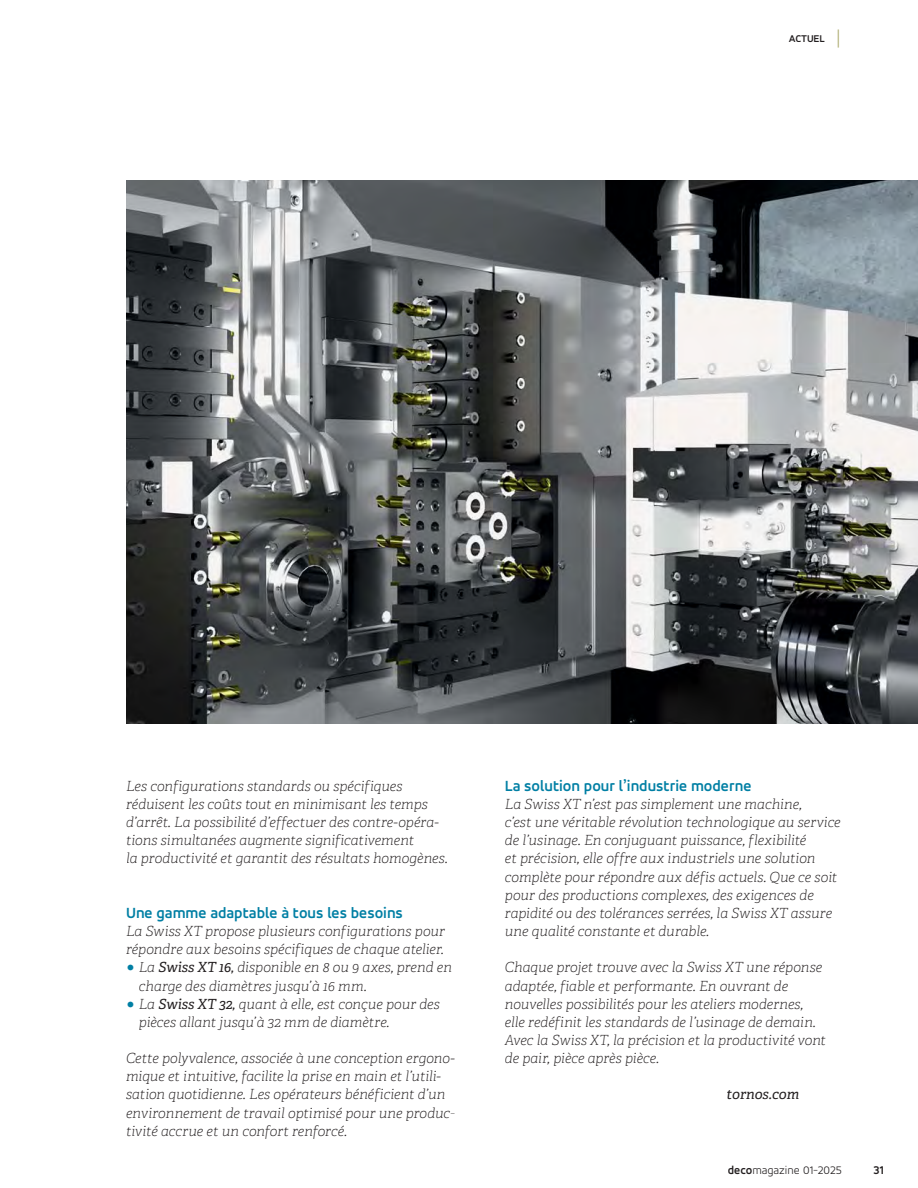
<style>
.page{position:relative;width:918px;height:1188px;background:#fff}
.page>*{position:absolute;margin:0;border:0;box-sizing:border-box;transform-origin:0 0}
.t1{font:700 15.75px "Tornos Accord Alt";color:#007fa4}
.t2{font:italic 100 13.95px/18.1px "Adelle";color:#231f20}
.t3{font:italic 13.95px "Tornos Adelle";color:#231f20}
.t4{font:300 12px "Tornos Accord Alt";color:#231f20}
.t5{font:700 12px "Tornos Accord Alt";color:#231f20}
.t6{font:700 10.5px "Tornos Accord Alt";letter-spacing:-.01em;color:#231f20}
.s1{font-family:"DIN Pro";font-weight:300;font-size:21px;color:#aaa869}
.s2{color:#007fa4}
.s3{font-family:"Tornos Adelle";font-weight:400}
.s4{font-weight:700}
</style>
<div class="page">
<img style="left:126px;top:181px;width:792px;height:542px">
<p class="t6" style="left:789px;top:33px;width:54px">ACTUEL <span class="s1">|</span></p>
<p class="t2" style="left:126px;top:778px;width:323px">Les configurations standards ou spécifiques réduisent les coûts tout en minimisant les temps d’arrêt. La possibilité d’effectuer des contre-opéra&shy;tions simultanées augmente significativement<br>la productivité et garantit des résultats homogènes.</p>
<p class="t1" style="left:126px;top:905px;width:278px">Une gamme adaptable à tous les besoins</p>
<p class="t2" style="left:126px;top:924px;width:321px">La Swiss XT propose plusieurs configurations pour répondre aux besoins spécifiques de chaque atelier.</p>
<p class="t2" style="left:139px;top:960px;width:315px;text-indent:-13px"><span class="s2">●</span> La <span class="s3">Swiss XT 16,</span> disponible en 8 ou 9 axes, prend en charge des diamètres jusqu’à 16 mm.</p>
<p class="t2" style="left:139px;top:996px;width:303px;text-indent:-13px"><span class="s2">●</span> La <span class="s3">Swiss XT 32,</span> quant à elle, est conçue pour des pièces allant jusqu’à 32 mm de diamètre.</p>
<p class="t2" style="left:126px;top:1051px;width:330px">Cette polyvalence, associée à une conception ergono&shy;mique et intuitive, facilite la prise en main et l’utili&shy;sation quotidienne. Les opérateurs bénéficient d’un environnement de travail optimisé pour une produc&shy;tivité accrue et un confort renforcé.</p>
<p class="t1" style="left:505px;top:778px;width:248px">La solution pour l’industrie moderne</p>
<p class="t2" style="left:505px;top:797px;width:337px">La Swiss XT n’est pas simplement une machine,<br>c’est une véritable révolution technologique au service de l’usinage. En conjuguant puissance, flexibilité<br>et précision, elle offre aux industriels une solution complète pour répondre aux défis actuels. Que ce soit pour des productions complexes, des exigences de rapidité ou des tolérances serrées, la Swiss XT assure une qualité constante et durable.</p>
<p class="t2" style="left:505px;top:960px;width:323px">Chaque projet trouve avec la Swiss XT une réponse adaptée, fiable et performante. En ouvrant de nouvelles possibilités pour les ateliers modernes, elle redéfinit les standards de l’usinage de demain.<br>Avec la Swiss XT, la précision et la productivité vont de pair, pièce après pièce.</p>
<p class="t3" style="left:727px;top:1088px;width:74px">tornos.com</p>
<p class="t4" style="left:728px;top:1166px;width:115px"><span class="s4">deco</span>magazine 01-2025</p>
<p class="t5" style="left:874px;top:1165px;width:12px">31</p>
</div>
